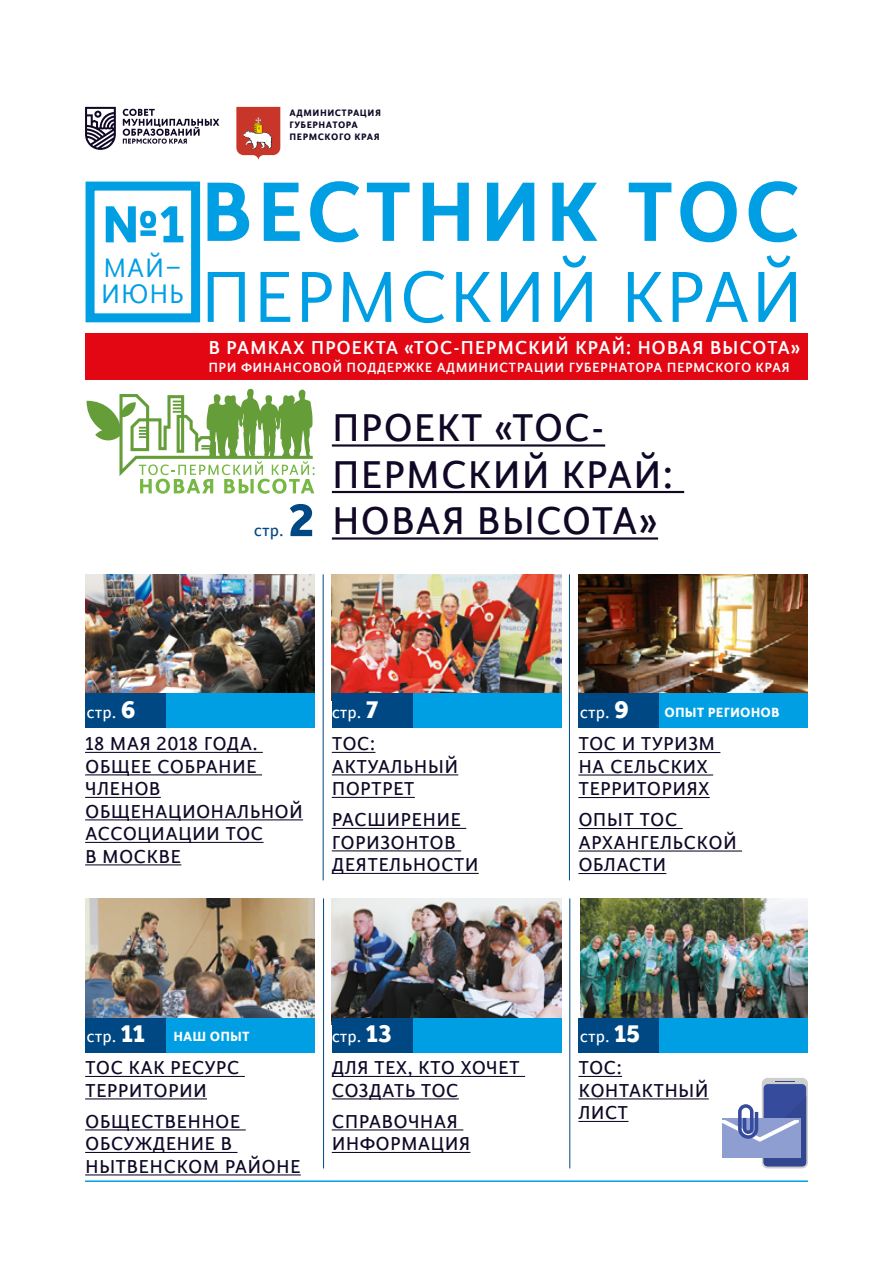
<style>
.page{position:relative;width:893px;height:1263px;background:#fff}
.page>*{position:absolute;margin:0;border:0;box-sizing:border-box;transform-origin:0 0}
.text{font:600 94.5px "Cinta";letter-spacing:.03em;color:#009fe3}
.text-2{font:81px "Cinta";color:#009fe3}
.text-3{font:700 58.5px "Cinta";color:#009fe3}
.head{font:800 51px "Cinta";color:#004884}
.head-2{font:43.5px/46.5px "Cinta";letter-spacing:.01em;color:#100826}
.text-4{font:30px "Cinta";letter-spacing:.01em;color:#009fe3}
.head-3{font:21px/22.5px "Cinta";letter-spacing:.01em;color:#100826}
.text-5{font:500 21px "Cinta";letter-spacing:.03em;color:#fff}
.head-4{font:18px "Cinta";letter-spacing:-.005em;color:#fff}
.head-5{font:18px "Cinta";color:#004884}
.text-6{font:500 15px "Cinta";letter-spacing:.03em;color:#fff}
.head-6{font:700 15px "Cinta";letter-spacing:.01em;color:#fff}
.text-7{font:700 10.5px "Cinta";letter-spacing:.05em;color:#100826}
.s1{font-weight:800;font-size:27px}
</style>
<div class="page">
<img style="left:332px;top:574px;width:229px;height:119px">
<img style="left:332px;top:898px;width:229px;height:120px">
<img style="left:580px;top:898px;width:228px;height:120px">
<img style="left:85px;top:898px;width:230px;height:120px">
<img style="left:578px;top:574px;width:230px;height:119px">
<img style="left:85px;top:574px;width:230px;height:119px">
<div style="left:580px;top:1018px;width:228px;height:34px;background:#009fe3"></div>
<div style="left:333px;top:1018px;width:228px;height:34px;background:#009fe3"></div>
<div style="left:87px;top:1018px;width:228px;height:34px;background:#009fe3"></div>
<div style="left:578px;top:1018px;width:81px;height:34px;background:#004884"></div>
<div style="left:332px;top:1018px;width:80px;height:34px;background:#004884"></div>
<div style="left:85px;top:1018px;width:81px;height:34px;background:#004884"></div>
<div style="left:580px;top:693px;width:228px;height:35px;background:#009fe3"></div>
<div style="left:333px;top:693px;width:228px;height:35px;background:#009fe3"></div>
<div style="left:87px;top:693px;width:228px;height:35px;background:#009fe3"></div>
<div style="left:578px;top:693px;width:81px;height:35px;background:#004884"></div>
<div style="left:332px;top:693px;width:80px;height:35px;background:#004884"></div>
<div style="left:85px;top:693px;width:81px;height:35px;background:#004884"></div>
<div style="left:85px;top:333px;width:723px;height:47px;background:#e30613"></div>
<svg style="left:85px;top:107px;width:31px;height:43px"></svg>
<svg style="left:123px;top:109px;width:96px;height:35px"></svg>
<svg style="left:236px;top:107px;width:44px;height:53px"></svg>
<div style="left:86px;top:182px;width:114px;height:140px;border:9px solid #009fe3"></div>
<hr style="left:332px;top:444px;width:273px;height:3px;background:#100826">
<hr style="left:332px;top:491px;width:352px;height:2px;background:#100826">
<hr style="left:332px;top:537px;width:326px;height:3px;background:#100826">
<hr style="left:85px;top:752px;width:178px;height:1px;background:#100826">
<hr style="left:85px;top:774px;width:177px;height:1px;background:#100826">
<hr style="left:85px;top:797px;width:76px;height:1px;background:#100826">
<hr style="left:85px;top:819px;width:218px;height:1px;background:#100826">
<hr style="left:85px;top:842px;width:179px;height:1px;background:#100826">
<hr style="left:85px;top:864px;width:96px;height:1px;background:#100826">
<hr style="left:332px;top:752px;width:43px;height:1px;background:#100826">
<hr style="left:332px;top:774px;width:126px;height:1px;background:#100826">
<hr style="left:332px;top:797px;width:83px;height:1px;background:#100826">
<hr style="left:332px;top:828px;width:134px;height:1px;background:#100826">
<hr style="left:332px;top:850px;width:129px;height:1px;background:#100826">
<hr style="left:332px;top:873px;width:147px;height:1px;background:#100826">
<hr style="left:578px;top:752px;width:142px;height:1px;background:#100826">
<hr style="left:578px;top:774px;width:135px;height:1px;background:#100826">
<hr style="left:578px;top:797px;width:132px;height:1px;background:#100826">
<hr style="left:578px;top:828px;width:105px;height:1px;background:#100826">
<hr style="left:578px;top:850px;width:164px;height:1px;background:#100826">
<hr style="left:578px;top:873px;width:88px;height:1px;background:#100826">
<hr style="left:85px;top:1076px;width:160px;height:1px;background:#100826">
<hr style="left:85px;top:1098px;width:122px;height:1px;background:#100826">
<hr style="left:85px;top:1129px;width:161px;height:1px;background:#100826">
<hr style="left:85px;top:1152px;width:153px;height:1px;background:#100826">
<hr style="left:85px;top:1174px;width:216px;height:1px;background:#100826">
<hr style="left:332px;top:1076px;width:193px;height:1px;background:#100826">
<hr style="left:332px;top:1098px;width:127px;height:1px;background:#100826">
<hr style="left:332px;top:1129px;width:131px;height:1px;background:#100826">
<hr style="left:332px;top:1152px;width:138px;height:1px;background:#100826">
<hr style="left:578px;top:1076px;width:44px;height:1px;background:#100826">
<hr style="left:578px;top:1098px;width:131px;height:1px;background:#100826">
<hr style="left:578px;top:1121px;width:50px;height:1px;background:#100826">
<hr style="left:85px;top:1180px;width:723px;height:2px;background:#009fe3">
<hr style="left:323px;top:574px;width:1px;height:306px;background:#004884">
<hr style="left:569px;top:574px;width:1px;height:306px;background:#004884">
<hr style="left:323px;top:898px;width:1px;height:270px;background:#004884">
<hr style="left:569px;top:898px;width:1px;height:270px;background:#004884">
<svg style="left:762px;top:1078px;width:46px;height:90px"></svg>
<div style="left:764px;top:1084px;width:42px;height:82px;background:#364b9b;border-radius:4px"></div>
<svg style="left:775px;top:1081px;width:19px;height:1px"></svg>
<svg style="left:722px;top:1096px;width:84px;height:70px"></svg>
<svg style="left:87px;top:389px;width:228px;height:105px"></svg>
<p class="text-3" style="left:101px;top:188px;width:86px">№1</p>
<p class="text-4" style="left:103px;top:251px;width:80px">МАЙ–</p>
<p class="text-4" style="left:101px;top:277px;width:85px">ИЮНЬ</p>
<p class="text-7" style="left:290px;top:106px;width:93px">АДМИНИСТРАЦИЯ</p>
<p class="text-7" style="left:290px;top:118px;width:70px">ГУБЕРНАТОРА</p>
<p class="text-7" style="left:290px;top:130px;width:92px">ПЕРМСКОГО КРАЯ</p>
<p class="text" style="left:200px;top:155px;width:603px">ВЕСТНИК ТОС</p>
<p class="text-2" style="left:200px;top:252px;width:605px">ПЕРМСКИЙ КРАЙ</p>
<p class="text-5" style="left:208px;top:335px;width:594px">В РАМКАХ ПРОЕКТА «ТОС-ПЕРМСКИЙ КРАЙ: НОВАЯ ВЫСОТА»</p>
<p class="text-6" style="left:208px;top:359px;width:583px">ПРИ ФИНАНСОВОЙ ПОДДЕРЖКЕ АДМИНИСТРАЦИИ ГУБЕРНАТОРА ПЕРМСКОГО КРАЯ</p>
<p class="head" style="left:288px;top:488px;width:28px">2</p>
<p class="head-5" style="left:254px;top:520px;width:31px">стр.</p>
<p class="head-2" style="left:332px;top:406px;width:343px">ПРОЕКТ «ТОС-<br>ПЕРМСКИЙ КРАЙ:<br>НОВАЯ ВЫСОТА»</p>
<p class="head-4" style="left:87px;top:702px;width:51px">стр. <span class="s1">6</span></p>
<p class="head-4" style="left:332px;top:702px;width:48px">стр. <span class="s1">7</span></p>
<p class="head-4" style="left:580px;top:702px;width:51px">стр. <span class="s1">9</span></p>
<p class="head-6" style="left:664px;top:703px;width:117px">ОПЫТ РЕГИОНОВ</p>
<p class="head-3" style="left:85px;top:733px;width:174px;text-align:justify">18 МАЯ 2018 ГОДА.<br>ОБЩЕЕ СОБРАНИЕ ЧЛЕНОВ</p>
<p class="head-3" style="left:85px;top:801px;width:219px">ОБЩЕНАЦИОНАЛЬНОЙ</p>
<p class="head-3" style="left:85px;top:823px;width:180px">АССОЦИАЦИИ ТОС</p>
<p class="head-3" style="left:85px;top:846px;width:98px">В МОСКВЕ</p>
<p class="head-3" style="left:332px;top:733px;width:45px">ТОС:</p>
<p class="head-3" style="left:332px;top:756px;width:128px">АКТУАЛЬНЫЙ</p>
<p class="head-3" style="left:332px;top:778px;width:84px">ПОРТРЕТ</p>
<p class="head-3" style="left:332px;top:809px;width:148px">РАСШИРЕНИЕ<br>ГОРИЗОНТОВ<br>ДЕЯТЕЛЬНОСТИ</p>
<p class="head-3" style="left:578px;top:733px;width:138px">ТОС И ТУРИЗМ<br>НА СЕЛЬСКИХ<br>ТЕРРИТОРИЯХ</p>
<p class="head-3" style="left:578px;top:809px;width:160px">ОПЫТ ТОС<br>АРХАНГЕЛЬСКОЙ<br>ОБЛАСТИ</p>
<p class="head-4" style="left:87px;top:1026px;width:60px">стр. <span class="s1">11</span></p>
<p class="head-4" style="left:332px;top:1026px;width:62px">стр. <span class="s1">13</span></p>
<p class="head-4" style="left:580px;top:1026px;width:62px">стр. <span class="s1">15</span></p>
<p class="head-6" style="left:173px;top:1027px;width:78px">НАШ ОПЫТ</p>
<p class="head-3" style="left:85px;top:1057px;width:156px">ТОС КАК РЕСУРС<br>ТЕРРИТОРИИ</p>
<p class="head-3" style="left:85px;top:1111px;width:217px">ОБЩЕСТВЕННОЕ<br>ОБСУЖДЕНИЕ В<br>НЫТВЕНСКОМ РАЙОНЕ</p>
<p class="head-3" style="left:332px;top:1057px;width:190px">ДЛЯ ТЕХ, КТО ХОЧЕТ<br>СОЗДАТЬ ТОС</p>
<p class="head-3" style="left:332px;top:1111px;width:140px">СПРАВОЧНАЯ<br>ИНФОРМАЦИЯ</p>
<p class="head-3" style="left:578px;top:1057px;width:45px">ТОС:</p>
<p class="head-3" style="left:578px;top:1080px;width:132px">КОНТАКТНЫЙ</p>
<p class="head-3" style="left:578px;top:1102px;width:51px">ЛИСТ</p>
</div>
